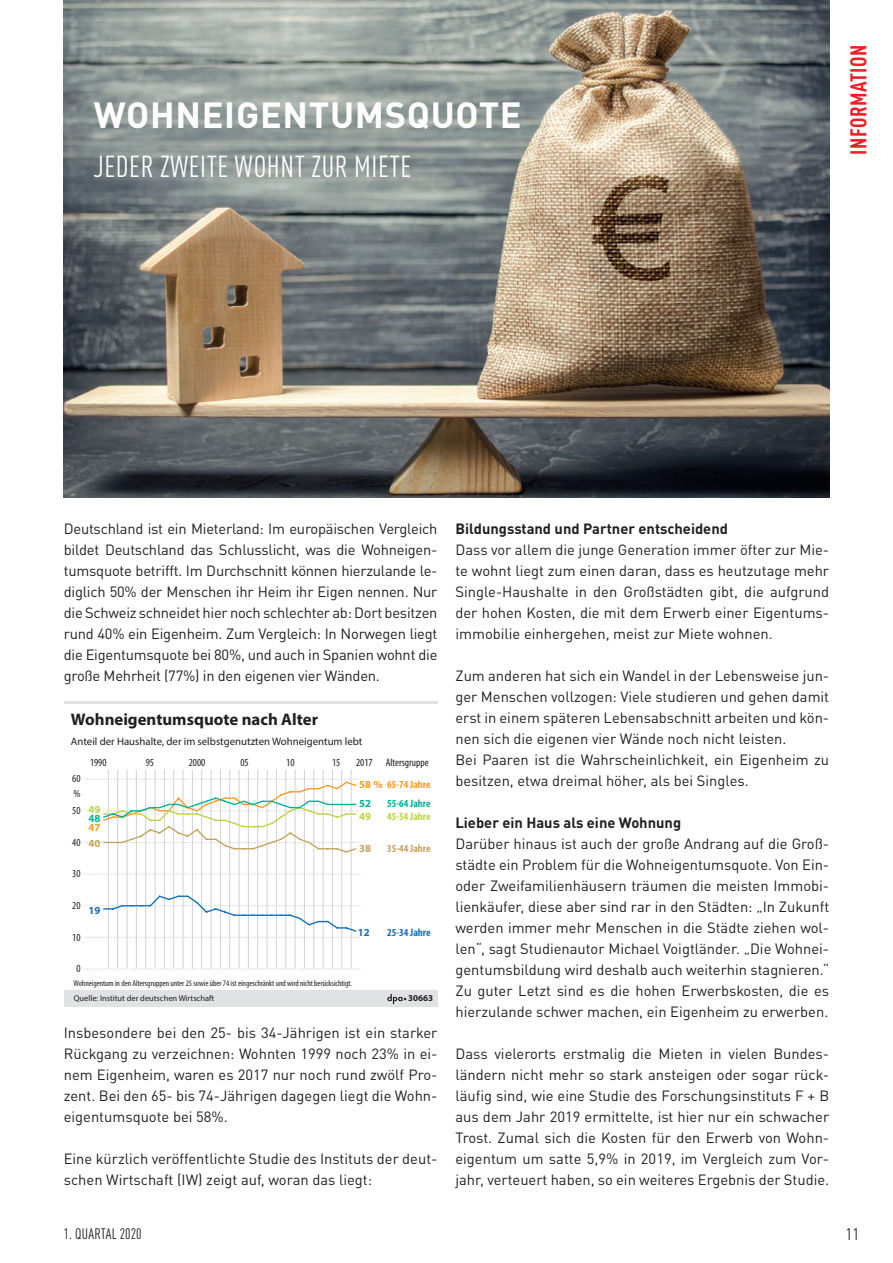
<style>
.page{position:relative;width:893px;height:1263px;background:#fff}
.page>*{position:absolute;margin:0;border:0;box-sizing:border-box;transform-origin:0 0}
.Überschriften{font:700 36px "DIN Pro";letter-spacing:.02em;color:#fff}
.Introtext{font:condensed 30px "DIN Pro";letter-spacing:.02em;color:#fff}
.Überschriften-2{font:700 condensed 22.5px "DIN Pro";letter-spacing:.02em;color:#ee1d23}
.t1{font:700 16.8px "Myriad Pro";color:#231f20}
.t2{font:condensed 16.5px "DIN Pro";color:#231f20}
.t3{font:condensed 15px "DIN Pro";color:#231f20}
.Grundtext{font:14.7px/21px "DIN Pro";color:#231f20;text-align:justify}
.Grundtext-2{font:700 14.7px "DIN Pro";color:#231f20}
.t4{font:10.8px "Myriad Pro";color:#231f20}
.t5{font:condensed 10.8px/14.7px "Myriad Pro";color:#231f20}
.t6{font:700 condensed 10.8px/18.5px "Myriad Pro";color:#f89c20;text-align:right}
.t7{font:700 condensed 10.8px "Myriad Pro";color:#bcd445}
.t8{font:700 condensed 10.8px "Myriad Pro";color:#c4a45e}
.t9{font:700 condensed 10.8px "Myriad Pro";color:#136fb8}
.t10{font:700 10.8px "Myriad Pro";color:#136fb8}
.t11{font:700 10.8px "Myriad Pro";color:#c4a45e}
.t12{font:700 10.8px "Myriad Pro";color:#00b398}
.t13{font:700 10.8px "Myriad Pro";color:#bcd445}
.t14{font:700 10.8px "Myriad Pro";color:#f89c20}
.t15{font:700 9px "Myriad Pro";color:#231f20}
.t16{font:condensed 8.4px "Myriad Pro";color:#231f20}
.t17{font:8.4px "Myriad Pro";color:#231f20}
.s1{font-stretch:normal}
.s2{color:#00b398}
</style>
<div class="page">
<img style="left:64px;top:0;width:765px;height:497px">
<div style="left:64px;top:990px;width:373px;height:17px;background:#e1e2e4"></div>
<hr style="left:64px;top:701px;width:373px;height:3px;background:#e1e2e4">
<svg style="left:387px;top:994px;width:19px;height:10px"></svg>
<hr style="left:351px;top:769px;width:1px;height:199px;background:#d1d2d4">
<hr style="left:341px;top:769px;width:1px;height:199px;background:#d1d2d4">
<hr style="left:332px;top:769px;width:1px;height:199px;background:#d1d2d4">
<hr style="left:323px;top:769px;width:1px;height:199px;background:#d1d2d4">
<hr style="left:313px;top:769px;width:1px;height:199px;background:#d1d2d4">
<hr style="left:304px;top:769px;width:1px;height:199px;background:#d1d2d4">
<hr style="left:295px;top:769px;width:1px;height:199px;background:#d1d2d4">
<hr style="left:285px;top:769px;width:1px;height:199px;background:#d1d2d4">
<hr style="left:276px;top:769px;width:1px;height:199px;background:#d1d2d4">
<hr style="left:267px;top:769px;width:1px;height:199px;background:#d1d2d4">
<hr style="left:257px;top:769px;width:1px;height:199px;background:#d1d2d4">
<hr style="left:248px;top:769px;width:1px;height:199px;background:#d1d2d4">
<hr style="left:239px;top:769px;width:1px;height:199px;background:#d1d2d4">
<hr style="left:229px;top:769px;width:1px;height:199px;background:#d1d2d4">
<hr style="left:220px;top:769px;width:1px;height:199px;background:#d1d2d4">
<hr style="left:211px;top:769px;width:1px;height:199px;background:#d1d2d4">
<hr style="left:201px;top:769px;width:1px;height:199px;background:#d1d2d4">
<hr style="left:192px;top:769px;width:1px;height:199px;background:#d1d2d4">
<hr style="left:183px;top:769px;width:1px;height:199px;background:#d1d2d4">
<hr style="left:173px;top:769px;width:1px;height:199px;background:#d1d2d4">
<hr style="left:164px;top:769px;width:1px;height:199px;background:#d1d2d4">
<hr style="left:155px;top:769px;width:1px;height:199px;background:#d1d2d4">
<hr style="left:145px;top:769px;width:1px;height:199px;background:#d1d2d4">
<hr style="left:136px;top:769px;width:1px;height:199px;background:#d1d2d4">
<hr style="left:127px;top:769px;width:1px;height:199px;background:#d1d2d4">
<hr style="left:117px;top:769px;width:1px;height:199px;background:#d1d2d4">
<hr style="left:108px;top:769px;width:1px;height:199px;background:#d1d2d4">
<svg style="left:84px;top:969px;width:277px;height:1px"></svg>
<svg style="left:84px;top:874px;width:277px;height:1px"></svg>
<svg style="left:84px;top:894px;width:277px;height:44px"></svg>
<svg style="left:84px;top:779px;width:277px;height:75px"></svg>
<p class="Überschriften" style="left:94px;top:85px;width:429px">WOHNEIGENTUMSQUOTE</p>
<p class="Introtext" style="left:94px;top:145px;width:319px">JEDER ZWEITE WOHNT ZUR MIETE</p>
<p class="Überschriften-2" style="left:841px;top:155px;width:111px;rotate:-90deg">INFORMATION</p>
<p class="Grundtext" style="left:64px;top:517px;width:375px">Deutschland ist ein Mieterland: Im europäischen Vergleich bildet Deutschland das Schlusslicht, was die Wohneigen&shy;tumsquote betrifft. Im Durchschnitt können hierzulande le&shy;diglich 50% der Menschen ihr Heim ihr Eigen nennen. Nur die Schweiz schneidet hier noch schlechter ab: Dort besitzen rund 40% ein Eigenheim. Zum Vergleich: In Norwegen liegt die Eigentumsquote bei 80%, und auch in Spanien wohnt die große Mehrheit (77%) in den eigenen vier Wänden.</p>
<p class="t1" style="left:71px;top:708px;width:249px">Wohneigentumsquote nach Alter</p>
<p class="t4" style="left:71px;top:735px;width:293px">Anteil der Haushalte, der im selbstgenutzten Wohneigentum lebt</p>
<p class="t5" style="left:90px;top:755px;width:18px">1990</p>
<p class="t5" style="left:146px;top:755px;width:10px">95</p>
<p class="t5" style="left:189px;top:755px;width:18px">2000</p>
<p class="t5" style="left:240px;top:755px;width:10px">05</p>
<p class="t5" style="left:286px;top:755px;width:10px">10</p>
<p class="t5" style="left:332px;top:755px;width:10px">15</p>
<p class="t5" style="left:356px;top:755px;width:74px">2017 Altersgruppe</p>
<p class="t5" style="left:72px;top:771px;width:10px">60 %</p>
<p class="t6" style="left:359px;top:775px;width:73px"><span class="s1">58 %</span> 65-74 Jahre<br><span class="s2">55-64 Jahre</span></p>
<p class="t7" style="left:387px;top:809px;width:45px">45-54 Jahre</p>
<p class="t8" style="left:387px;top:841px;width:45px">35-44 Jahre</p>
<p class="t12" style="left:359px;top:796px;width:13px">52</p>
<p class="t13" style="left:88px;top:802px;width:13px">49</p>
<p class="t5" style="left:72px;top:803px;width:10px">50</p>
<p class="t13" style="left:359px;top:809px;width:13px">49</p>
<p class="t12" style="left:88px;top:811px;width:13px">48</p>
<p class="t14" style="left:88px;top:821px;width:13px">47</p>
<p class="t5" style="left:72px;top:834px;width:10px">40</p>
<p class="t11" style="left:88px;top:836px;width:13px">40</p>
<p class="t11" style="left:359px;top:841px;width:13px">38</p>
<p class="t5" style="left:72px;top:866px;width:10px">30</p>
<p class="t5" style="left:72px;top:898px;width:10px">20</p>
<p class="t5" style="left:72px;top:929px;width:10px">10</p>
<p class="t10" style="left:88px;top:903px;width:13px">19</p>
<p class="t5" style="left:76px;top:961px;width:6px">0</p>
<p class="t10" style="left:358px;top:925px;width:13px">12</p>
<p class="t16" style="left:74px;top:978px;width:280px">Wohneigentum in den Altersgruppen unter 25 sowie über 74 ist eingeschränkt und wird nicht berücksichtigt.</p>
<p class="t9" style="left:387px;top:926px;width:45px">25-34 Jahre</p>
<p class="t17" style="left:74px;top:993px;width:142px">Quelle: Institut der deutschen Wirtschaft</p>
<p class="t15" style="left:408px;top:992px;width:26px">30663</p>
<p class="Grundtext" style="left:64px;top:1021px;width:375px">Insbesondere bei den 25- bis 34-Jährigen ist ein starker Rückgang zu verzeichnen: Wohnten 1999 noch 23% in ei&shy;nem Eigenheim, waren es 2017 nur noch rund zwölf Pro&shy;zent. Bei den 65- bis 74-Jährigen dagegen liegt die Wohn&shy;eigentumsquote bei 58%.</p>
<p class="Grundtext" style="left:64px;top:1147px;width:375px">Eine kürzlich veröffentlichte Studie des Instituts der deut&shy;schen Wirtschaft (IW) zeigt auf, woran das liegt:</p>
<p class="Grundtext-2" style="left:455px;top:517px;width:274px">Bildungsstand und Partner entscheidend</p>
<p class="Grundtext" style="left:455px;top:538px;width:375px">Dass vor allem die junge Generation immer öfter zur Mie&shy;te wohnt liegt zum einen daran, dass es heutzutage mehr Single-Haushalte in den Großstädten gibt, die aufgrund der hohen Kosten, die mit dem Erwerb einer Eigentums&shy;immobilie einhergehen, meist zur Miete wohnen.</p>
<p class="Grundtext" style="left:455px;top:664px;width:375px">Zum anderen hat sich ein Wandel in der Lebensweise jun&shy;ger Menschen vollzogen: Viele studieren und gehen damit erst in einem späteren Lebensabschnitt arbeiten und kön&shy;nen sich die eigenen vier Wände noch nicht leisten.</p>
<p class="Grundtext" style="left:455px;top:748px;width:375px">Bei Paaren ist die Wahrscheinlichkeit, ein Eigenheim zu besitzen, etwa dreimal höher, als bei Singles.</p>
<p class="Grundtext-2" style="left:455px;top:811px;width:227px">Lieber ein Haus als eine Wohnung</p>
<p class="Grundtext" style="left:455px;top:832px;width:375px">Darüber hinaus ist auch der große Andrang auf die Groß&shy;städte ein Problem für die Wohneigentumsquote. Von Ein&shy;oder Zweifamilienhäusern träumen die meisten Immobi&shy;lienkäufer, diese aber sind rar in den Städten: „In Zukunft werden immer mehr Menschen in die Städte ziehen wol&shy;len“, sagt Studienautor Michael Voigtländer. „Die Wohnei&shy;gentumsbildung wird deshalb auch weiterhin stagnieren.“</p>
<p class="Grundtext" style="left:455px;top:979px;width:375px">Zu guter Letzt sind es die hohen Erwerbskosten, die es hierzulande schwer machen, ein Eigenheim zu erwerben.</p>
<p class="Grundtext" style="left:455px;top:1042px;width:375px">Dass vielerorts erstmalig die Mieten in vielen Bundes&shy;ländern nicht mehr so stark ansteigen oder sogar rück&shy;läufig sind, wie eine Studie des Forschungsinstituts F + B aus dem Jahr 2019 ermittelte, ist hier nur ein schwacher Trost. Zumal sich die Kosten für den Erwerb von Wohn&shy;eigentum um satte 5,9% in 2019, im Vergleich zum Vor&shy;jahr, verteuert haben, so ein weiteres Ergebnis der Studie.</p>
<p class="t3" style="left:64px;top:1222px;width:79px">1. QUARTAL 2020</p>
<p class="t2" style="left:846px;top:1222px;width:14px">11</p>
</div>
